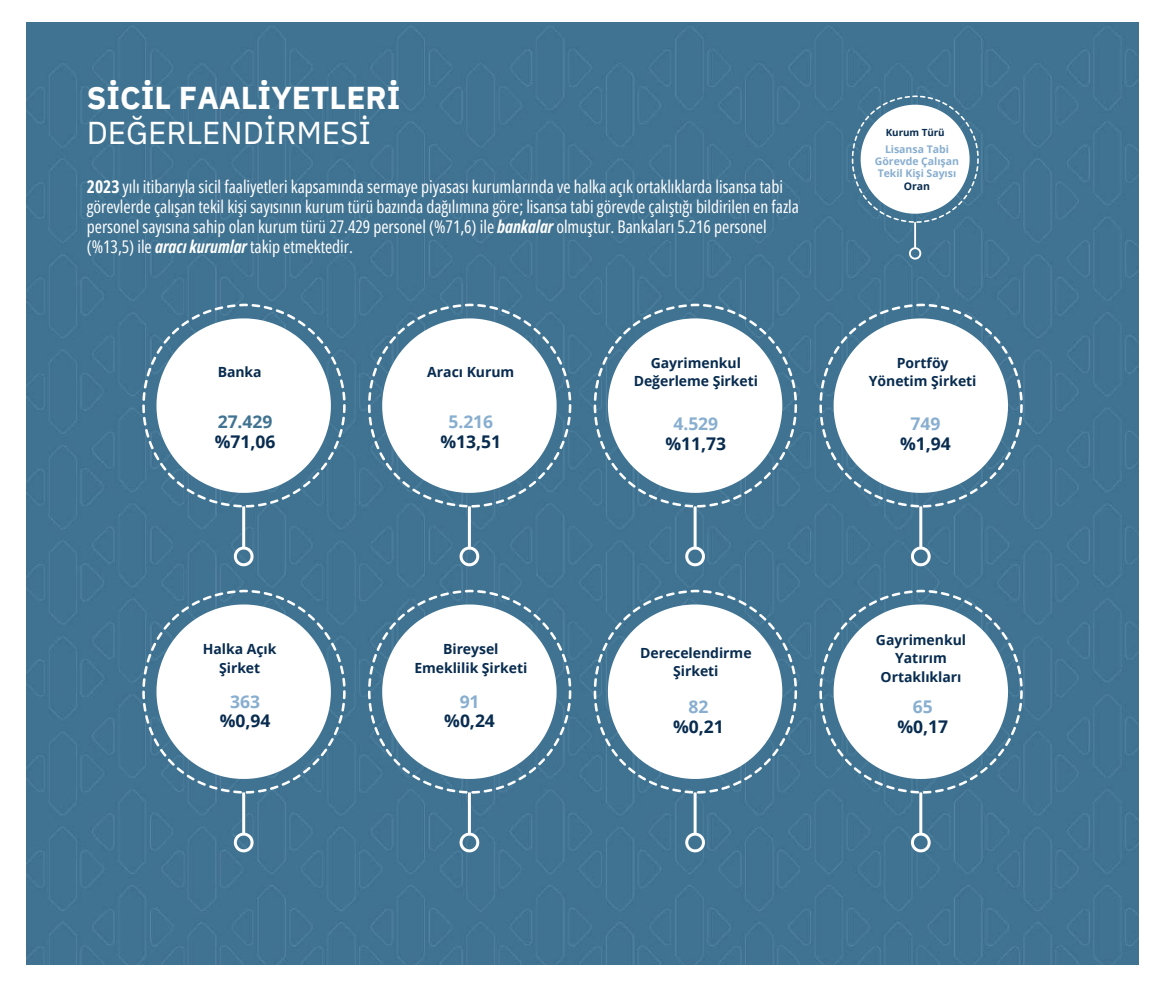
<style>
.page{position:relative;width:1166px;height:993px;background:#fff}
.page>*{position:absolute;margin:0;border:0;box-sizing:border-box;transform-origin:0 0}
.t1{font:700 31.5px "IBM Plex Sans";letter-spacing:.005em;color:#fff}
.t2{font:31.5px "IBM Plex Sans";color:#fff}
.t3{font:17.5px/19.6px "Open Sans Condensed";color:#fff}
.t4{font:700 17.5px "Open Sans";color:#082c50}
.t5{font:700 17.5px "Open Sans";color:#88aed0}
.t6{font:700 17.5px "Open Sans";color:#407392}
.t7{font:700 14px/18.7px "Open Sans";letter-spacing:-.005em;color:#082c50;text-align:center}
.t8{font:700 10.5px/12.2px "Open Sans";letter-spacing:-.005em;color:#88aed0;text-align:center}
.t9{font:700 10.5px "Open Sans";color:#082c50}
.t10{font:700 9.8px "Open Sans";letter-spacing:-.005em;color:#082c50}
.s1{font-weight:700}
.s2{font-weight:700;font-style:italic}
</style>
<div class="page">
<div style="left:27px;top:23px;width:1111px;height:941px;background:#407392"></div>
<svg style="left:142px;top:303px;width:204px;height:263px"></svg>
<svg style="left:368px;top:303px;width:203px;height:263px"></svg>
<svg style="left:593px;top:303px;width:204px;height:263px"></svg>
<svg style="left:819px;top:303px;width:203px;height:263px"></svg>
<svg style="left:142px;top:589px;width:204px;height:263px"></svg>
<svg style="left:368px;top:589px;width:203px;height:263px"></svg>
<svg style="left:593px;top:589px;width:204px;height:263px"></svg>
<svg style="left:819px;top:589px;width:203px;height:263px"></svg>
<svg style="left:851px;top:95px;width:127px;height:164px"></svg>
<h1 class="t1" style="left:87px;top:77px;width:315px">SİCİL FAALİYETLERİ</h1>
<h1 class="t2" style="left:87px;top:111px;width:286px">DEĞERLENDİRMESİ</h1>
<p class="t3" style="left:87px;top:177px;width:713px"><span class="s1">2023</span> yılı itibarıyla sicil faaliyetleri kapsamında sermaye piyasası kurumlarında ve halka açık ortaklıklarda lisansa tabi görevlerde çalışan tekil kişi sayısının kurum türü bazında dağılımına göre; lisansa tabi görevde çalıştığı bildirilen en fazla personel sayısına sahip olan kurum türü 27.429 personel (%71,6) ile <span class="s2">bankalar</span> olmuştur. Bankaları 5.216 personel (%13,5) ile <span class="s2">aracı kurumlar</span> takip etmektedir.</p>
<p class="t7" style="left:218px;top:362px;width:46px">Banka</p>
<p class="t6" style="left:218px;top:409px;width:56px">27.429</p>
<p class="t4" style="left:215px;top:429px;width:62px">%71,06</p>
<p class="t7" style="left:427px;top:362px;width:88px">Aracı Kurum</p>
<p class="t5" style="left:448px;top:409px;width:46px">5.216</p>
<p class="t4" style="left:440px;top:429px;width:62px">%13,51</p>
<p class="t7" style="left:633px;top:353px;width:126px">Gayrimenkul<br>Değerleme Şirketi</p>
<p class="t5" style="left:673px;top:411px;width:46px">4.529</p>
<p class="t4" style="left:665px;top:431px;width:62px">%11,73</p>
<p class="t10" style="left:885px;top:126px;width:60px">Kurum Türü</p>
<p class="t8" style="left:875px;top:142px;width:86px">Lisansa Tabi<br>Görevde Çalışan<br>Tekil Kişi Sayısı</p>
<p class="t9" style="left:903px;top:178px;width:28px">Oran</p>
<p class="t7" style="left:869px;top:353px;width:109px">Portföy<br>Yönetim Şirketi</p>
<p class="t5" style="left:910px;top:411px;width:31px">749</p>
<p class="t4" style="left:900px;top:431px;width:52px">%1,94</p>
<p class="t7" style="left:203px;top:639px;width:75px">Halka Açık<br>Şirket</p>
<p class="t5" style="left:230px;top:688px;width:31px">363</p>
<p class="t4" style="left:220px;top:708px;width:52px">%0,94</p>
<p class="t7" style="left:414px;top:639px;width:114px">Bireysel<br>Emeklilik Şirketi</p>
<p class="t5" style="left:459px;top:688px;width:21px">91</p>
<p class="t4" style="left:444px;top:708px;width:52px">%0,24</p>
<p class="t7" style="left:640px;top:642px;width:113px">Derecelendirme<br>Şirketi</p>
<p class="t5" style="left:688px;top:694px;width:21px">82</p>
<p class="t4" style="left:673px;top:714px;width:52px">%0,21</p>
<p class="t7" style="left:876px;top:629px;width:92px">Gayrimenkul<br>Yatırım<br>Ortaklıkları</p>
<p class="t5" style="left:912px;top:694px;width:21px">65</p>
<p class="t4" style="left:897px;top:714px;width:52px">%0,17</p>
</div>
